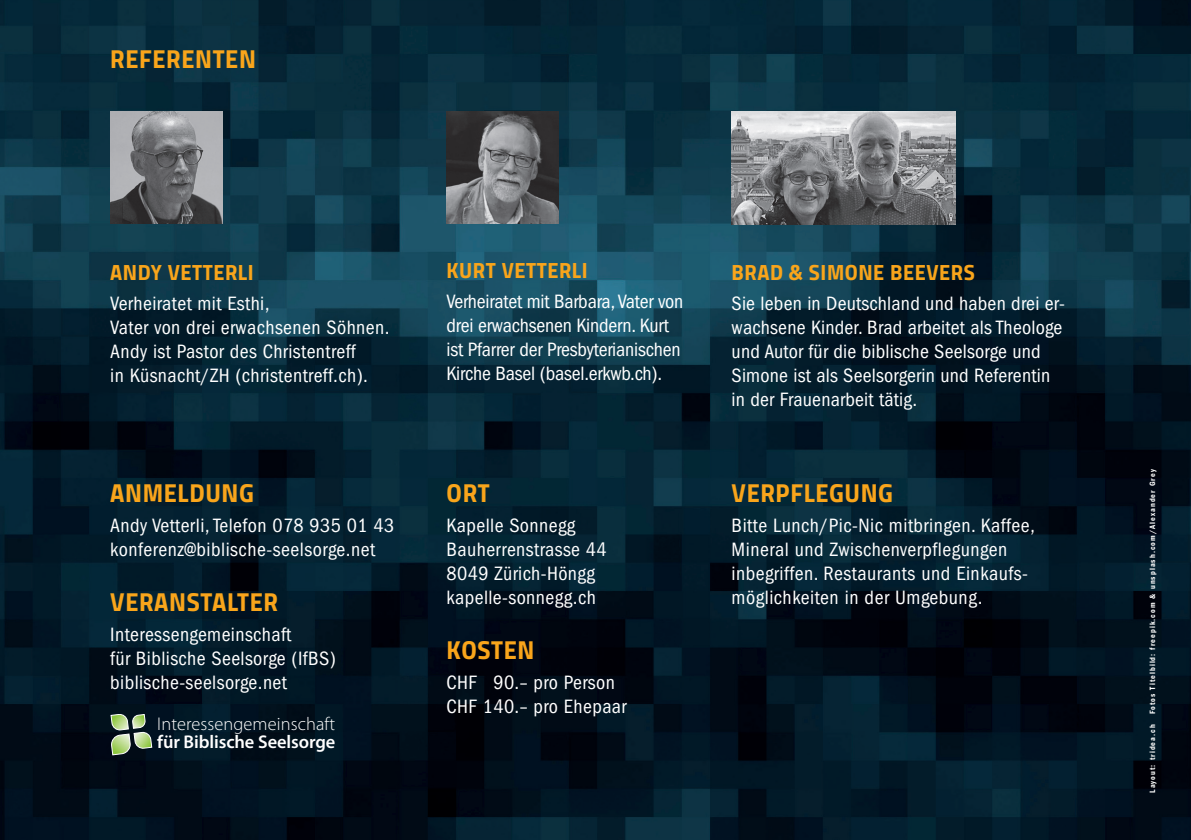
<style>
.page{position:relative;width:1191px;height:840px;background:#fff}
.page>*{position:absolute;margin:0;border:0;box-sizing:border-box;transform-origin:0 0}
.t1{font:26px "Titillium Bold Upright";letter-spacing:.025em;color:#f9a51b}
.t2{font:22px "Titillium Bold Upright";letter-spacing:.025em;color:#f9a51b}
.t3{font:condensed 20px/24px "Franklin Gothic";letter-spacing:.02em;color:#fff}
.t4{font:condensed 20px/24px "Franklin Gothic";letter-spacing:-.01em;color:#fff}
.t5{font:300 18.4px "Myriad Pro";letter-spacing:.005em;color:#fff}
.t6{font:600 18.4px "Myriad Pro";letter-spacing:-.005em;color:#fff}
.t7{font:600 condensed 8px "Franklin Gothic";letter-spacing:.13em;color:#fff}
</style>
<div class="page">
<img style="left:0;top:0;width:1191px;height:839px">
<hr style="left:1190px;top:720px;width:1px;height:119px;background:#231f20">
<img style="left:446px;top:111px;width:113px;height:112px">
<img style="left:110px;top:111px;width:112px;height:112px">
<img style="left:731px;top:111px;width:224px;height:113px">
<svg style="left:111px;top:713px;width:42px;height:41px;background:#718666"></svg>
<h1 class="t1" style="left:110px;top:38px;width:147px">REFERENTEN</h1>
<p class="t2" style="left:110px;top:255px;width:145px">ANDY VETTERLI</p>
<p class="t3" style="left:110px;top:291px;width:281px">Verheiratet mit Esthi,<br>Vater von drei erwachsenen Söhnen.<br>Andy ist Pastor des Christentreff<br>in Küsnacht/ZH (christentreff.ch).</p>
<h1 class="t1" style="left:110px;top:472px;width:145px">ANMELDUNG</h1>
<p class="t3" style="left:110px;top:513px;width:286px">Andy Vetterli, Telefon 078 935 01 43 konferenz@biblische-seelsorge.net</p>
<h1 class="t1" style="left:110px;top:581px;width:169px">VERANSTALTER</h1>
<p class="t3" style="left:110px;top:621px;width:227px">Interessengemeinschaft<br>für Biblische Seelsorge (IfBS) biblische-seelsorge.net</p>
<p class="t5" style="left:157px;top:712px;width:179px">Interessengemeinschaft</p>
<p class="t6" style="left:157px;top:729px;width:180px">für Biblische Seelsorge</p>
<p class="t2" style="left:446px;top:253px;width:143px">KURT VETTERLI</p>
<p class="t4" style="left:446px;top:289px;width:238px">Verheiratet mit Barbara, Vater von drei erwachsenen Kindern. Kurt ist Pfarrer der Presbyterianischen Kirche Basel (basel.erkwb.ch).</p>
<h1 class="t1" style="left:446px;top:472px;width:45px">ORT</h1>
<p class="t3" style="left:446px;top:513px;width:162px">Kapelle Sonnegg<br>Bauherrenstrasse 44<br>8049 Zürich-Höngg kapelle-sonnegg.ch</p>
<h1 class="t1" style="left:446px;top:629px;width:89px">KOSTEN</h1>
<p class="t3" style="left:446px;top:669px;width:181px">CHF 90.– pro Person<br>CHF 140.– pro Ehepaar</p>
<p class="t2" style="left:731px;top:255px;width:245px">BRAD &amp; SIMONE BEEVERS</p>
<p class="t3" style="left:731px;top:291px;width:335px">Sie leben in Deutschland und haben drei er&shy;wachsene Kinder. Brad arbeitet als Theologe und Autor für die biblische Seelsorge und Simone ist als Seelsorgerin und Referentin in der Frauenarbeit tätig.</p>
<h1 class="t1" style="left:731px;top:472px;width:163px">VERPFLEGUNG</h1>
<p class="t3" style="left:731px;top:513px;width:305px">Bitte Lunch/Pic-Nic mitbringen. Kaffee, Mineral und Zwischenverpflegungen inbegriffen. Restaurants und Einkaufs&shy;möglichkeiten in der Umgebung.</p>
<p class="t7" style="left:1147px;top:713px;width:246px;rotate:-90deg">Fotos Titelbild: freepik.com &amp; unsplash.com/Alexander Grey</p>
<p class="t7" style="left:1147px;top:792px;width:70px;rotate:-90deg">Layout: tridea.ch</p>
</div>
